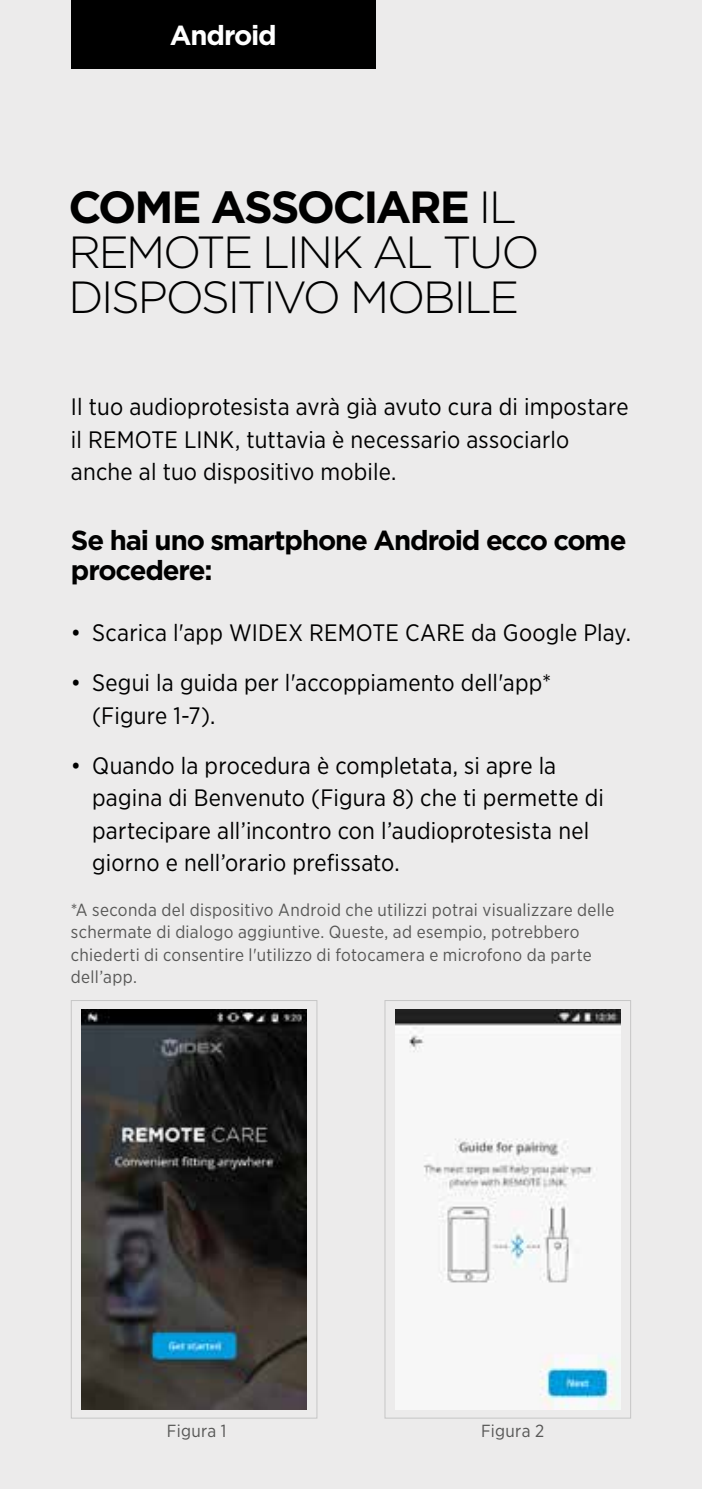
<style>
.page{position:relative;width:702px;height:1489px;background:#fff}
.page>*{position:absolute;margin:0;border:0;box-sizing:border-box;transform-origin:0 0}
.t1{font:300 45px/45px "Gotham";letter-spacing:-.055em;color:#000}
.t2{font:700 27.5px/30px "Gotham";letter-spacing:-.04em;color:#000}
.t3{font:700 27.5px "Gotham";letter-spacing:-.045em;color:#fff}
.t4{font:23.75px/32.5px "Gotham Narrow";letter-spacing:.005em;color:#000}
.t5{font:17.5px/22.5px "Gotham Narrow";letter-spacing:.015em;color:#575756}
.s1{font-weight:700}
</style>
<div class="page">
<div style="left:0;top:0;width:702px;height:1488px;background:#ecebeb"></div>
<div style="left:71px;top:1000px;width:246px;height:418px;border:1px solid #c6c6c6"></div>
<img style="left:81px;top:1009px;width:225px;height:400px">
<div style="left:384px;top:1000px;width:247px;height:418px;border:1px solid #c6c6c6"></div>
<img style="left:395px;top:1009px;width:225px;height:400px">
<div style="left:71px;top:0;width:305px;height:69px;background:#000"></div>
<p class="t3" style="left:170px;top:18px;width:108px">Android</p>
<h1 class="t1" style="left:68px;top:183px;width:472px"><span class="s1">COME ASSOCIARE</span> IL<br>REMOTE LINK AL TUO<br>DISPOSITIVO MOBILE</h1>
<p class="t4" style="left:71px;top:390px;width:559px">Il tuo audioprotesista avrà già avuto cura di impostare il REMOTE LINK, tuttavia è necessario associarlo anche al tuo dispositivo mobile.</p>
<p class="t2" style="left:71px;top:525px;width:557px">Se hai uno smartphone Android ecco come procedere:</p>
<p class="t4" style="left:71px;top:616px;width:561px">• Scarica l'app WIDEX REMOTE CARE da Google Play.</p>
<p class="t4" style="left:92px;top:666px;width:460px;text-indent:-21px">• Segui la guida per l'accoppiamento dell'app* (Figure 1-7).</p>
<p class="t4" style="left:92px;top:748px;width:513px;text-indent:-21px">• Quando la procedura è completata, si apre la pagina di Benvenuto (Figura 8) che ti permette di partecipare all’incontro con l’audioprotesista nel giorno e nell’orario prefissato.</p>
<p class="t5" style="left:71px;top:898px;width:545px">*A seconda del dispositivo Android che utilizzi potrai visualizzare delle schermate di dialogo aggiuntive. Queste, ad esempio, potrebbero chiederti di consentire l'utilizzo di fotocamera e microfono da parte dell’app.</p>
<p class="t5" style="left:167px;top:1418px;width:61px">Figura 1</p>
<p class="t5" style="left:481px;top:1418px;width:65px">Figura 2</p>
</div>
